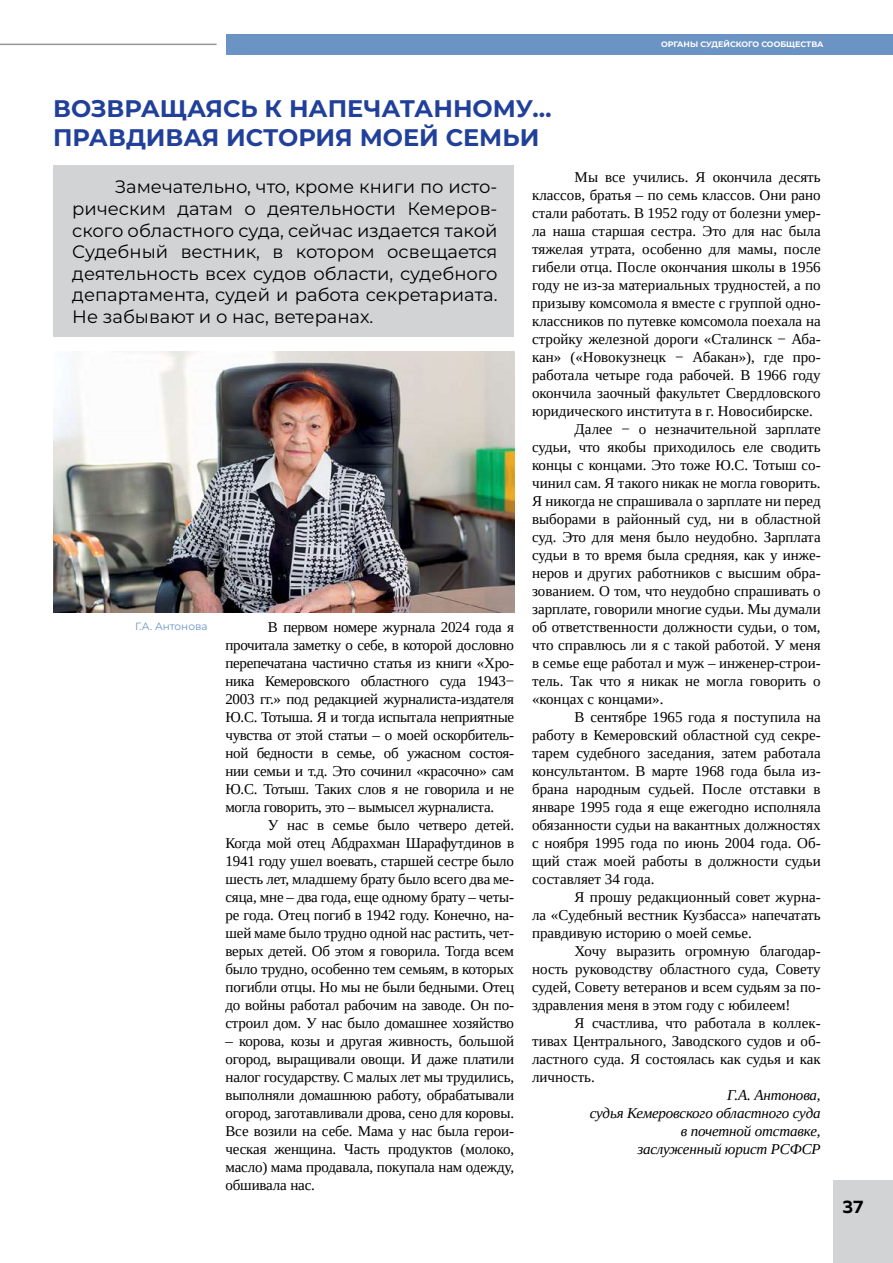
<style>
.page{position:relative;width:893px;height:1263px;background:#fff}
.page>*{position:absolute;margin:0;border:0;box-sizing:border-box;transform-origin:0 0}
.t1{font:700 24px/28.8px "Montserrat";color:#21409a}
.t2{font:100 18px/21.6px "Montserrat";color:#000;text-align:justify}
.t3{font:700 18px "Muller";color:#000}
.t4{font:15px/18px "Tinos";color:#000;text-align:justify}
.t5{font:italic 15px/18px "Tinos";letter-spacing:-.01em;color:#000;text-align:right}
.t6{font:100 10.5px "Montserrat";color:#6b93c4}
.t7{font:700 7.95px "Montserrat";color:#fff}
</style>
<div class="page">
<div style="left:833px;top:1180px;width:60px;height:83px;background:#d1d3d4"></div>
<hr style="left:0;top:44px;width:217px;height:1px;background:#939598">
<div style="left:53px;top:165px;width:461px;height:172px;background:#d1d3d4"></div>
<img style="left:53px;top:352px;width:461px;height:261px">
<div style="left:226px;top:34px;width:667px;height:21px;background:#6b93c4"></div>
<p class="t7" style="left:661px;top:38px;width:164px">ОРГАНЫ СУДЕЙСКОГО СООБЩЕСТВА</p>
<h1 class="t1" style="left:53px;top:93px;width:500px">ВОЗВРАЩАЯСЬ К НАПЕЧАТАННОМУ…<br>ПРАВДИВАЯ ИСТОРИЯ МОЕЙ СЕМЬИ</h1>
<p class="t2" style="left:72px;top:176px;width:427px;text-indent:43px">Замечательно, что, кроме книги по исто&shy;рическим датам о деятельности Кемеров&shy;ского областного суда, сейчас издается такой Судебный вестник, в котором освещается деятельность всех судов области, судебного департамента, судей и работа секретариата.<br>Не забывают и о нас, ветеранах.</p>
<p class="t4" style="left:575px;top:168px;width:248px">Мы все учились. Я окончила десять</p>
<p class="t4" style="left:532px;top:186px;width:290px">классов, братья – по семь классов. Они рано</p>
<p class="t4" style="left:532px;top:204px;width:290px">стали работать. В 1952 году от болезни умер-</p>
<p class="t4" style="left:532px;top:222px;width:290px">ла наша старшая сестра. Это для нас была</p>
<p class="t4" style="left:532px;top:240px;width:290px">тяжелая утрата, особенно для мамы, после</p>
<p class="t4" style="left:532px;top:258px;width:290px">гибели отца. После окончания школы в 1956</p>
<p class="t4" style="left:532px;top:276px;width:290px">году не из-за материальных трудностей, а по</p>
<p class="t4" style="left:532px;top:294px;width:290px">призыву комсомола я вместе с группой одно-</p>
<p class="t4" style="left:532px;top:312px;width:290px">классников по путевке комсомола поехала на</p>
<p class="t4" style="left:532px;top:330px;width:290px">стройку железной дороги «Сталинск − Аба-</p>
<p class="t4" style="left:532px;top:348px;width:290px">кан» («Новокузнецк − Абакан»), где про-</p>
<p class="t4" style="left:532px;top:366px;width:290px">работала четыре года рабочей. В 1966 году</p>
<p class="t4" style="left:532px;top:384px;width:290px">окончила заочный факультет Свердловского</p>
<p class="t4" style="left:532px;top:402px;width:282px">юридического института в г. Новосибирске.</p>
<p class="t4" style="left:575px;top:420px;width:248px">Далее − о незначительной зарплате</p>
<p class="t4" style="left:532px;top:438px;width:290px">судьи, что якобы приходилось еле сводить</p>
<p class="t4" style="left:532px;top:456px;width:290px">концы с концами. Это тоже Ю.С. Тотыш со-</p>
<p class="t4" style="left:532px;top:474px;width:290px">чинил сам. Я такого никак не могла говорить.</p>
<p class="t4" style="left:532px;top:492px;width:290px">Я никогда не спрашивала о зарплате ни перед</p>
<p class="t4" style="left:532px;top:510px;width:290px">выборами в районный суд, ни в областной</p>
<p class="t4" style="left:532px;top:528px;width:290px">суд. Это для меня было неудобно. Зарплата</p>
<p class="t4" style="left:532px;top:546px;width:290px">судьи в то время была средняя, как у инже-</p>
<p class="t4" style="left:532px;top:564px;width:290px">неров и других работников с высшим обра-</p>
<p class="t4" style="left:532px;top:582px;width:290px">зованием. О том, что неудобно спрашивать о</p>
<p class="t4" style="left:532px;top:600px;width:290px">зарплате, говорили многие судьи. Мы думали</p>
<p class="t4" style="left:532px;top:618px;width:290px">об ответственности должности судьи, о том,</p>
<p class="t4" style="left:532px;top:636px;width:290px">что справлюсь ли я с такой работой. У меня</p>
<p class="t4" style="left:532px;top:654px;width:289px">в семье еще работал и муж – инженер-строи-</p>
<p class="t4" style="left:532px;top:672px;width:290px">тель. Так что я никак не могла говорить о</p>
<p class="t4" style="left:532px;top:690px;width:133px">«концах с концами».</p>
<p class="t4" style="left:575px;top:708px;width:248px">В сентябре 1965 года я поступила на</p>
<p class="t4" style="left:532px;top:726px;width:290px">работу в Кемеровский областной суд секре-</p>
<p class="t4" style="left:532px;top:744px;width:290px">тарем судебного заседания, затем работала</p>
<p class="t4" style="left:532px;top:762px;width:290px">консультантом. В марте 1968 года была из-</p>
<p class="t4" style="left:532px;top:780px;width:290px">брана народным судьей. После отставки в</p>
<p class="t4" style="left:532px;top:798px;width:290px">январе 1995 года я еще ежегодно исполняла</p>
<p class="t4" style="left:532px;top:816px;width:290px">обязанности судьи на вакантных должностях</p>
<p class="t4" style="left:532px;top:834px;width:290px">с ноября 1995 года по июнь 2004 года. Об-</p>
<p class="t4" style="left:532px;top:852px;width:290px">щий стаж моей работы в должности судьи</p>
<p class="t4" style="left:532px;top:870px;width:124px">составляет 34 года.</p>
<p class="t4" style="left:575px;top:888px;width:248px">Я прошу редакционный совет журна-</p>
<p class="t4" style="left:532px;top:906px;width:290px">ла «Судебный вестник Кузбасса» напечатать</p>
<p class="t4" style="left:532px;top:924px;width:221px">правдивую историю о моей семье.</p>
<p class="t4" style="left:575px;top:942px;width:248px">Хочу выразить огромную благодар-</p>
<p class="t4" style="left:532px;top:960px;width:290px">ность руководству областного суда, Совету</p>
<p class="t4" style="left:532px;top:978px;width:290px">судей, Совету ветеранов и всем судьям за по-</p>
<p class="t4" style="left:532px;top:996px;width:260px">здравления меня в этом году с юбилеем!</p>
<p class="t4" style="left:575px;top:1014px;width:248px">Я счастлива, что работала в коллек-</p>
<p class="t4" style="left:532px;top:1032px;width:290px">тивах Центрального, Заводского судов и об-</p>
<p class="t4" style="left:532px;top:1050px;width:290px">ластного суда. Я состоялась как судья и как</p>
<p class="t4" style="left:532px;top:1068px;width:64px">личность.</p>
<p class="t5" style="left:590px;top:1086px;width:232px">Г.А. Антонова,<br>судья Кемеровского областного суда в почетной отставке,<br>заслуженный юрист РСФСР</p>
<p class="t4" style="left:225px;top:618px;width:290px;text-indent:43px">В первом номере журнала 2024 года я прочитала заметку о себе, в которой дословно перепечатана частично статья из книги «Хро&shy;ника Кемеровского областного суда 1943− 2003 гг.» под редакцией журналиста-издателя Ю.С. Тотыша. Я и тогда испытала неприятные чувства от этой статьи – о моей оскорбитель&shy;ной бедности в семье, об ужасном состоя&shy;нии семьи и т.д. Это сочинил «красочно» сам Ю.С. Тотыш. Таких слов я не говорила и не могла говорить, это – вымысел журналиста.</p>
<p class="t4" style="left:225px;top:816px;width:290px;text-indent:43px">У нас в семье было четверо детей.<br>Когда мой отец Абдрахман Шарафутдинов в 1941 году ушел воевать, старшей сестре было шесть лет, младшему брату было всего два ме&shy;сяца, мне – два года, еще одному брату – четы&shy;ре года. Отец погиб в 1942 году. Конечно, на&shy;шей маме было трудно одной нас растить, чет&shy;верых детей. Об этом я говорила. Тогда всем было трудно, особенно тем семьям, в которых погибли отцы. Но мы не были бедными. Отец до войны работал рабочим на заводе. Он по&shy;строил дом. У нас было домашнее хозяйство</p>
<p class="t4" style="left:225px;top:1032px;width:290px">– корова, козы и другая живность, большой огород, выращивали овощи. И даже платили налог государству. С малых лет мы трудились, выполняли домашнюю работу, обрабатывали огород, заготавливали дрова, сено для коровы.<br>Все возили на себе. Мама у нас была герои&shy;ческая женщина. Часть продуктов (молоко, масло) мама продавала, покупала нам одежду, обшивала нас.</p>
<p class="t6" style="left:135px;top:619px;width:74px">Г.А. Антонова</p>
<p class="t3" style="left:842px;top:1196px;width:22px">37</p>
</div>
